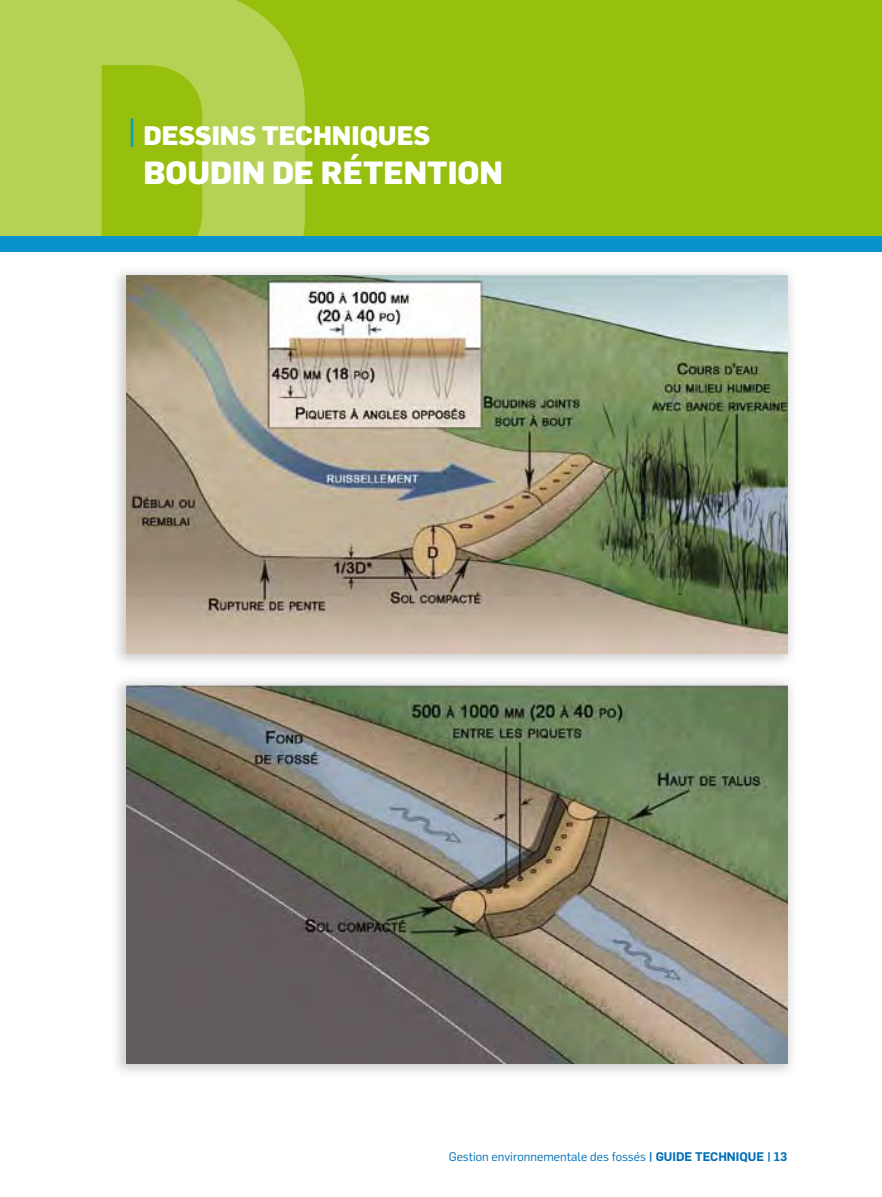
<style>
.page{position:relative;width:882px;height:1197px;background:#fff}
.page>*{position:absolute;margin:0;border:0;box-sizing:border-box;transform-origin:0 0}
.t1{font:800 31.5px "Flama";color:#fff}
.t2{font:800 26.25px "Flama";color:#fff}
.t3{font:12.25px "Flama";color:#006fb7}
.s1{font-weight:400;font-size:36.75px;color:#0993cd}
.s2{font-weight:600}
</style>
<div class="page">
<div style="left:0;top:0;width:882px;height:252px;background:#97bf0d"></div>
<div style="left:108px;top:672px;width:689px;height:406px;background:#000;opacity:.2"></div>
<img style="left:126px;top:685px;width:662px;height:378px">
<svg style="left:0;top:0;width:305px;height:236px;fill:#b5d255"></svg>
<div style="left:108px;top:263px;width:689px;height:405px;background:#000;opacity:.2"></div>
<img style="left:126px;top:276px;width:662px;height:378px">
<div style="left:0;top:236px;width:882px;height:16px;background:#0993cd"></div>
<h2 class="t2" style="left:126px;top:117px;width:306px"><span class="s1">|</span> DESSINS TECHNIQUES</h2>
<h1 class="t1" style="left:143px;top:150px;width:361px">BOUDIN DE RÉTENTION</h1>
<p class="t3" style="left:449px;top:1149px;width:340px">Gestion environnementale des fossés <span class="s2">| GUIDE TECHNIQUE | 13</span></p>
</div>
